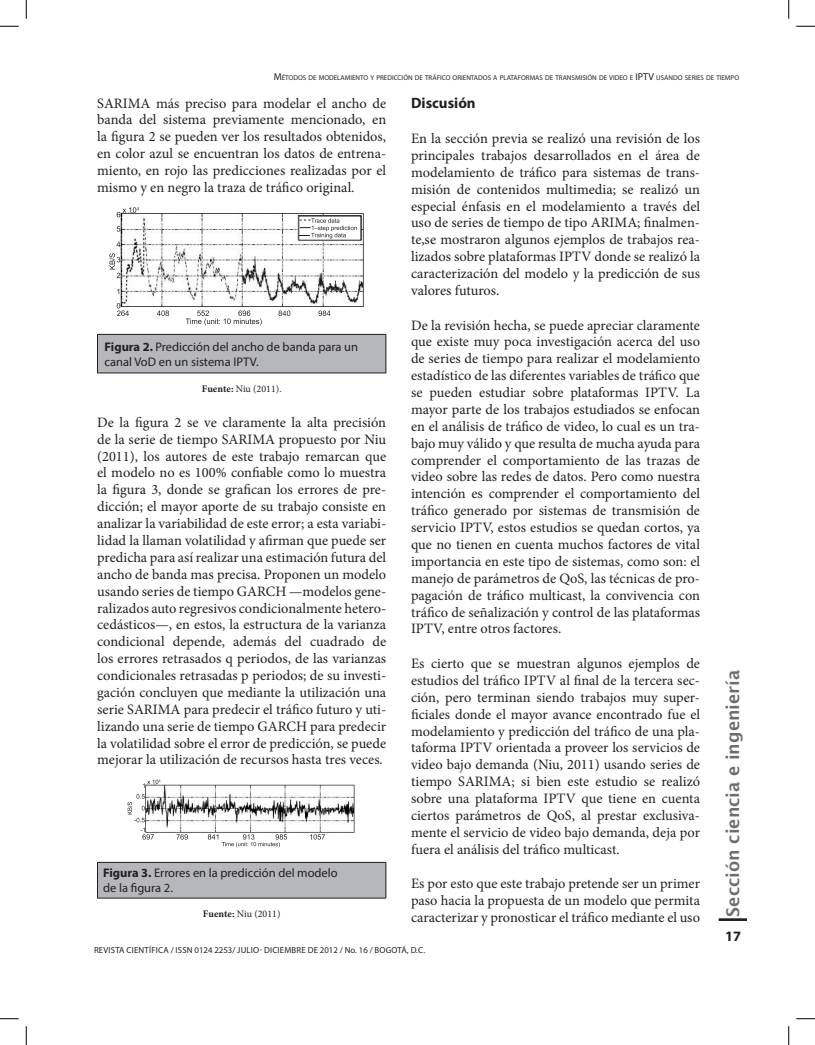
<style>
.page{position:relative;width:815px;height:1045px;background:#fff}
.page>*{position:absolute;margin:0;border:0;box-sizing:border-box;transform-origin:0 0}
.t1{font:600 17.5px "Lucida Sans";color:#6c6d70}
._3{font:700 15px "Myriad Pro";color:#231f20}
.TEXTO11{font:14.38px/16.9px "Minion Pro";color:#231f20;text-align:justify}
.t2{font:700 14.38px "Myriad Pro";color:#231f20}
.nombres_gráficos{font:12.5px/15px "Myriad Pro";color:#231f20}
.fuente_figura{font:10px "Minion Pro";color:#231f20}
.t3{font:8.75px "Myriad Pro";letter-spacing:.02em;color:#231f20}
.t4{font:7px "Myriad Pro";color:#231f20}
.s1{font-size:10px}
.s2{font-weight:700}
</style>
<div class="page">
<div style="left:718px;top:918px;width:28px;height:2px;border:1px solid #231f20"></div>
<img style="left:120px;top:213px;width:244px;height:94px">
<div style="left:299px;top:216px;width:62px;height:24px;background:#fff"></div>
<svg style="left:117px;top:303px;width:213px;height:22px"></svg>
<svg style="left:109px;top:253px;width:11px;height:25px"></svg>
<svg style="left:116px;top:242px;width:4px;height:5px"></svg>
<svg style="left:117px;top:226px;width:3px;height:6px"></svg>
<svg style="left:117px;top:207px;width:22px;height:10px"></svg>
<svg style="left:299px;top:218px;width:57px;height:20px"></svg>
<div style="left:97px;top:334px;width:289px;height:39px;background:#b6b7bb"></div>
<hr style="left:97px;top:334px;width:289px;height:1px;background:#231f20">
<hr style="left:97px;top:335px;width:1px;height:38px;background:#231f20">
<hr style="left:385px;top:335px;width:1px;height:38px;background:#231f20">
<hr style="left:97px;top:373px;width:289px;height:1px;background:#231f20">
<img style="left:160px;top:785px;width:195px;height:48px">
<svg style="left:143px;top:779px;width:17px;height:9px"></svg>
<svg style="left:127px;top:794px;width:198px;height:53px"></svg>
<div style="left:97px;top:862px;width:289px;height:36px;background:#b6b7bb"></div>
<hr style="left:97px;top:862px;width:289px;height:1px;background:#231f20">
<hr style="left:97px;top:862px;width:1px;height:35px;background:#231f20">
<hr style="left:385px;top:862px;width:1px;height:35px;background:#231f20">
<hr style="left:97px;top:897px;width:289px;height:1px;background:#231f20">
<svg style="left:0;top:25px;width:19px;height:2px"></svg>
<svg style="left:796px;top:25px;width:18px;height:2px"></svg>
<svg style="left:0;top:1018px;width:19px;height:1px"></svg>
<svg style="left:796px;top:1018px;width:18px;height:1px"></svg>
<svg style="left:25px;top:0;width:2px;height:19px"></svg>
<svg style="left:25px;top:1026px;width:2px;height:19px"></svg>
<svg style="left:788px;top:0;width:1px;height:19px"></svg>
<svg style="left:788px;top:1026px;width:1px;height:19px"></svg>
<p class="t4" style="left:273px;top:73px;width:367px"><span class="s1">M</span>ÉTODOS DE MODELAMIENTO Y PREDICCIÓN DE TRÁFICO ORIENTADOS A PLATAFORMAS DE TRANSMISIÓN DE VIDEO E <span class="s1">IPTV</span></p>
<p class="t4" style="left:656px;top:73px;width:84px">USANDO SERIES DE TIEMPO</p>
<p class="TEXTO11" style="left:97px;top:95px;width:290px">SARIMA más preciso para modelar el ancho de banda del sistema previamente mencionado, en la figura 2 se pueden ver los resultados obtenidos, en color azul se encuentran los datos de entrena&shy;miento, en rojo las predicciones realizadas por el mismo y en negro la traza de tráfico original.</p>
<p class="_3" style="left:411px;top:94px;width:66px">Discusión</p>
<p class="TEXTO11" style="left:411px;top:130px;width:290px">En la sección previa se realizó una revisión de los principales trabajos desarrollados en el área de modelamiento de tráfico para sistemas de trans&shy;misión de contenidos multimedia; se realizó un especial énfasis en el modelamiento a través del uso de series de tiempo de tipo ARIMA; finalmen&shy;te,se mostraron algunos ejemplos de trabajos rea&shy;lizados sobre plataformas IPTV donde se realizó la caracterización del modelo y la predicción de sus valores futuros.</p>
<p class="TEXTO11" style="left:411px;top:316px;width:290px">De la revisión hecha, se puede apreciar claramente que existe muy poca investigación acerca del uso de series de tiempo para realizar el modelamiento estadístico de las diferentes variables de tráfico que se pueden estudiar sobre plataformas IPTV. La mayor parte de los trabajos estudiados se enfocan en el análisis de tráfico de video, lo cual es un tra&shy;bajo muy válido y que resulta de mucha ayuda para comprender el comportamiento de las trazas de video sobre las redes de datos. Pero como nuestra intención es comprender el comportamiento del tráfico generado por sistemas de transmisión de servicio IPTV, estos estudios se quedan cortos, ya que no tienen en cuenta muchos factores de vital importancia en este tipo de sistemas, como son: el manejo de parámetros de QoS, las técnicas de pro&shy;pagación de tráfico multicast, la convivencia con tráfico de señalización y control de las plataformas IPTV, entre otros factores.</p>
<p class="TEXTO11" style="left:411px;top:655px;width:290px">Es cierto que se muestran algunos ejemplos de estudios del tráfico IPTV al final de la tercera sec&shy;ción, pero terminan siendo trabajos muy super&shy;ficiales donde el mayor avance encontrado fue el modelamiento y predicción del tráfico de una pla&shy;taforma IPTV orientada a proveer los servicios de video bajo demanda (Niu, 2011) usando series de tiempo SARIMA; si bien este estudio se realizó sobre una plataforma IPTV que tiene en cuenta ciertos parámetros de QoS, al prestar exclusiva&shy;mente el servicio de video bajo demanda, deja por fuera el análisis del tráfico multicast.</p>
<p class="TEXTO11" style="left:411px;top:875px;width:290px">Es por esto que este trabajo pretende ser un primer paso hacia la propuesta de un modelo que permita caracterizar y pronosticar el tráfico mediante el uso</p>
<p class="nombres_gráficos" style="left:105px;top:339px;width:255px"><span class="s2">Figura 2.</span> Predicción del ancho de banda para un canal VoD en un sistema IPTV.</p>
<p class="fuente_figura" style="left:202px;top:382px;width:81px"><span class="s2">Fuente:</span> Niu (2011).</p>
<p class="TEXTO11" style="left:97px;top:414px;width:290px">De la figura 2 se ve claramente la alta precisión de la serie de tiempo SARIMA propuesto por Niu (2011), los autores de este trabajo remarcan que el modelo no es 100% confiable como lo muestra la figura 3, donde se grafican los errores de pre&shy;dicción; el mayor aporte de su trabajo consiste en analizar la variabilidad de este error; a esta variabi&shy;lidad la llaman volatilidad y afirman que puede ser predicha para así realizar una estimación futura del ancho de banda mas precisa. Proponen un modelo usando series de tiempo GARCH —modelos gene&shy;ralizados auto regresivos condicionalmente hetero&shy;cedásticos—, en estos, la estructura de la varianza condicional depende, además del cuadrado de los errores retrasados q periodos, de las varianzas condicionales retrasadas p periodos; de su investi&shy;gación concluyen que mediante la utilización una serie SARIMA para predecir el tráfico futuro y uti&shy;lizando una serie de tiempo GARCH para predecir la volatilidad sobre el error de predicción, se puede mejorar la utilización de recursos hasta tres veces.</p>
<p class="t1" style="left:722px;top:916px;width:248px;rotate:-90deg">Sección ciencia e ingeniería</p>
<p class="t2" style="left:724px;top:927px;width:17px">17</p>
<p class="nombres_gráficos" style="left:103px;top:865px;width:236px"><span class="s2">Figura 3.</span> Errores en la predicción del modelo de la figura 2.</p>
<p class="fuente_figura" style="left:203px;top:907px;width:79px"><span class="s2">Fuente:</span> Niu (2011)</p>
<p class="t3" style="left:94px;top:945px;width:332px">REVISTA CIENTÍFICA / ISSN 0124 2253/ JULIO- DICIEMBRE DE 2012 / No. 16 / BOGOTÁ, D.C.</p>
</div>
